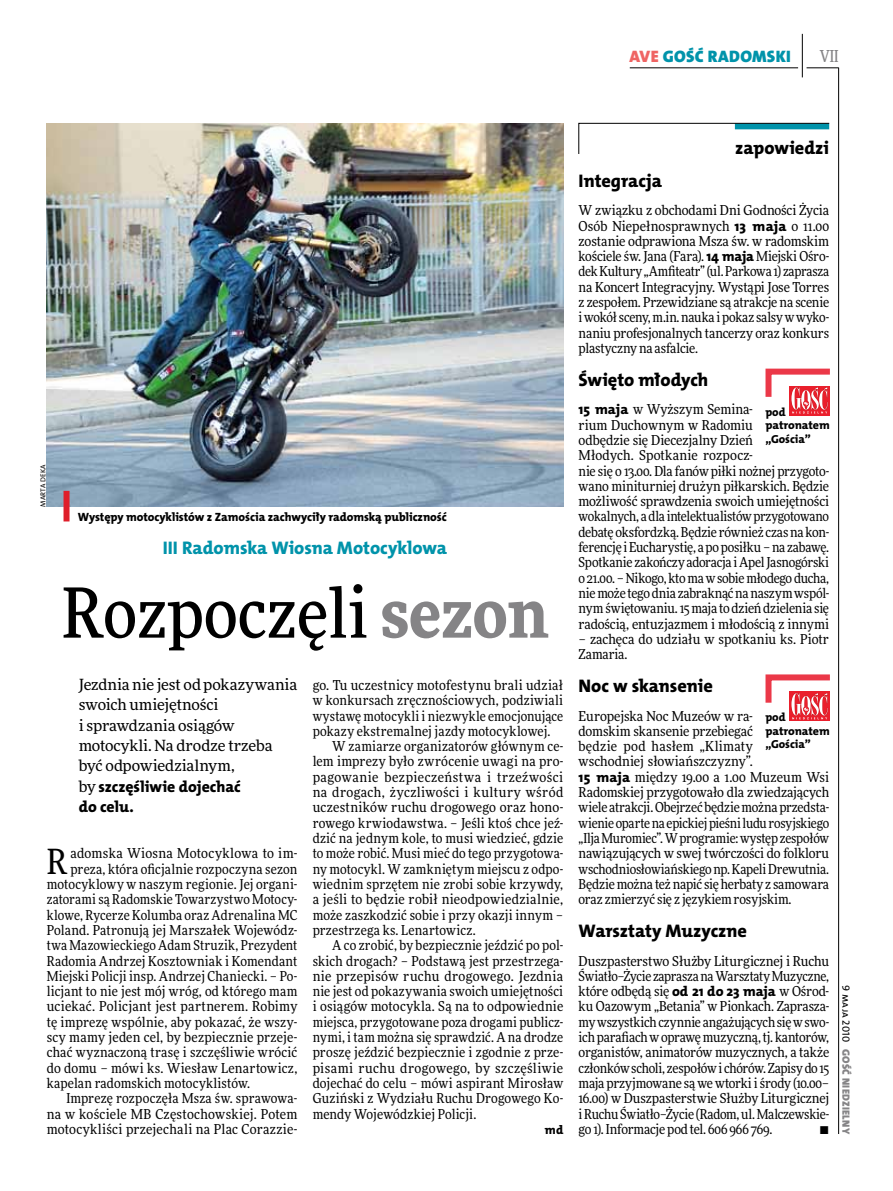
<style>
.page{position:relative;width:893px;height:1191px;background:#fff}
.page>*{position:absolute;margin:0;border:0;box-sizing:border-box;transform-origin:0 0}
.t1{font:500 69px "Freeday Narrow";color:#000}
.t2{font:34.8px "Freeday Narrow News";color:#000}
.t3{font:18.3px "The Mix HP8 Ex Bld";letter-spacing:-.005em;color:#000}
.t4{font:18.3px "The Mix HP8 Ex Bld";letter-spacing:-.005em;color:#0093aa}
.t5{font:16.65px "The Mix HP9 Blk";letter-spacing:.02em;color:#0093aa}
.t6{font:500 16.5px "Freeday Narrow";color:#858486;scale:.9 1}
.t7{font:15.75px/20.4px "The Mix HP8 Ex Bld";letter-spacing:-.005em;color:#000}
.t8{font:15.45px/20.4px "Freeday News";letter-spacing:-.005em;color:#000}
.t9{font:13.65px/15.3px "Freeday Narrow News";letter-spacing:.005em;color:#000}
.t10{font:13.65px "Freeday Narrow News";letter-spacing:.025em;color:#000}
.t11{font:13.65px "Freeday Narrow News";letter-spacing:.035em;color:#000}
.t12{font:13.65px "Freeday Narrow News";letter-spacing:.03em;color:#000}
.t13{font:12.3px "The Mix HP8 Ex Bld";color:#000}
.t14{font:12px "The Mix HP8 Ex Bld";letter-spacing:-.005em;color:#000}
.t15{font:11.7px/13.5px "The Mix HP8 Ex Bld";letter-spacing:-.005em;color:#000}
.t16{font:10.5px "The Mix HP9 Blk";letter-spacing:.025em;color:#858486}
.t17{font:10.5px "The Mix HP5 Plain";color:#000}
.t18{font:7.2px "The Mix HP5 Plain";letter-spacing:.01em;color:#000}
.s1{color:#ef6463}
.s2{font-weight:900;color:#858486}
.s3{font-family:"Freeday News";font-size:15.45px}
.s4{font-family:"The Mix HP8 Ex Bld";font-size:13.95px}
</style>
<div class="page">
<hr style="left:806px;top:68px;width:33px;height:1px;background:#000">
<hr style="left:630px;top:68px;width:168px;height:1px;background:#000">
<hr style="left:838px;top:68px;width:1px;height:1066px;background:#000">
<hr style="left:802px;top:34px;width:1px;height:43px;background:#000">
<svg style="left:578px;top:123px;width:252px;height:31px"></svg>
<svg style="left:789px;top:719px;width:40px;height:2px"></svg>
<svg style="left:765px;top:674px;width:65px;height:45px"></svg>
<svg style="left:789px;top:413px;width:40px;height:2px"></svg>
<svg style="left:765px;top:368px;width:65px;height:45px"></svg>
<img style="left:47px;top:123px;width:516px;height:383px">
<div style="left:64px;top:491px;width:6px;height:30px;background:#df1e2a"></div>
<p class="t5" style="left:629px;top:46px;width:163px"><span class="s1">AVE</span> GOŚĆ RADOMSKI</p>
<p class="t6" style="left:820px;top:46px;width:22px">VII</p>
<p class="t18" style="left:38px;top:506px;width:43px;rotate:-90deg">Marta Deka</p>
<p class="t14" style="left:78px;top:510px;width:370px">Występy motocyklistów z Zamościa zachwyciły radomską publiczność</p>
<h3 class="t4" style="left:163px;top:536px;width:286px">III Radomska Wiosna Motocyklowa</h3>
<h1 class="t1" style="left:62px;top:570px;width:488px">Rozpoczęli <span class="s2">sezon</span></h1>
<p class="t8" style="left:79px;top:674px;width:220px">Jezdnia nie jest od pokazywania swoich umiejętności<br>i sprawdzania osiągów motocykli. Na drodze trzeba być odpowiedzialnym,</p>
<p class="t7" style="left:79px;top:776px;width:164px"><span class="s3">by</span> szczęśliwie dojechać do celu.</p>
<h2 class="t2" style="left:47px;top:840px;width:22px">R</h2>
<p class="t9" style="left:70px;top:845px;width:228px">adomska Wiosna Motocyklowa to im-</p>
<p class="t9" style="left:313px;top:677px;width:252px">go. Tu uczestnicy motofestynu brali udział</p>
<p class="t9" style="left:313px;top:692px;width:252px">w konkursach zręcznościowych, podziwiali</p>
<p class="t9" style="left:313px;top:708px;width:252px">wystawę motocykli i niezwykle emocjonujące</p>
<p class="t9" style="left:313px;top:723px;width:239px">pokazy ekstremalnej jazdy motocyklowej.</p>
<p class="t9" style="left:332px;top:738px;width:233px">W zamiarze organizatorów głównym ce-</p>
<p class="t9" style="left:313px;top:754px;width:252px">lem imprezy było zwrócenie uwagi na pro-</p>
<p class="t11" style="left:313px;top:768px;width:252px">pagowanie bezpieczeństwa i trzeźwości</p>
<p class="t12" style="left:313px;top:784px;width:252px">na drogach, życzliwości i kultury wśród</p>
<p class="t9" style="left:313px;top:799px;width:252px">uczestników ruchu drogowego oraz hono-</p>
<p class="t9" style="left:313px;top:815px;width:252px">rowego krwiodawstwa. – Jeśli ktoś chce jeź-</p>
<p class="t9" style="left:313px;top:830px;width:252px">dzić na jednym kole, to musi wiedzieć, gdzie</p>
<p class="t9" style="left:313px;top:845px;width:252px">to może robić. Musi mieć do tego przygotowa-</p>
<p class="t9" style="left:313px;top:861px;width:252px">ny motocykl. W zamkniętym miejscu z odpo-</p>
<p class="t9" style="left:313px;top:876px;width:252px">wiednim sprzętem nie zrobi sobie krzywdy,</p>
<p class="t9" style="left:313px;top:891px;width:252px">a jeśli to będzie robił nieodpowiedzialnie,</p>
<p class="t9" style="left:313px;top:907px;width:252px">może zaszkodzić sobie i przy okazji innym –</p>
<p class="t9" style="left:313px;top:922px;width:164px">przestrzega ks. Lenartowicz.</p>
<p class="t9" style="left:332px;top:937px;width:233px">A co zrobić, by bezpiecznie jeździć po pol-</p>
<p class="t9" style="left:313px;top:953px;width:252px">skich drogach? – Podstawą jest przestrzega-</p>
<p class="t10" style="left:313px;top:967px;width:252px">nie przepisów ruchu drogowego. Jezdnia</p>
<p class="t9" style="left:313px;top:983px;width:252px">nie jest od pokazywania swoich umiejętności</p>
<p class="t9" style="left:313px;top:998px;width:252px">i osiągów motocykla. Są na to odpowiednie</p>
<p class="t9" style="left:313px;top:1014px;width:252px">miejsca, przygotowane poza drogami publicz-</p>
<p class="t9" style="left:313px;top:1029px;width:252px">nymi, i tam można się sprawdzić. A na drodze</p>
<p class="t9" style="left:313px;top:1044px;width:252px">proszę jeździć bezpiecznie i zgodnie z prze-</p>
<p class="t10" style="left:313px;top:1059px;width:252px">pisami ruchu drogowego, by szczęśliwie</p>
<p class="t9" style="left:313px;top:1075px;width:252px">dojechać do celu – mówi aspirant Mirosław</p>
<p class="t9" style="left:313px;top:1090px;width:252px">Guziński z Wydziału Ruchu Drogowego Ko-</p>
<p class="t9" style="left:313px;top:1106px;width:165px">mendy Wojewódzkiej Policji.</p>
<p class="t13" style="left:545px;top:1122px;width:20px">md</p>
<p class="t9" style="left:70px;top:861px;width:228px">preza, która oficjalnie rozpoczyna sezon</p>
<p class="t9" style="left:47px;top:876px;width:252px">motocyklowy w naszym regionie. Jej organi-</p>
<p class="t9" style="left:47px;top:891px;width:252px">zatorami są Radomskie Towarzystwo Motocy-</p>
<p class="t9" style="left:47px;top:907px;width:252px">klowe, Rycerze Kolumba oraz Adrenalina MC</p>
<p class="t9" style="left:47px;top:922px;width:252px">Poland. Patronują jej Marszałek Wojewódz-</p>
<p class="t9" style="left:47px;top:937px;width:252px">twa Mazowieckiego Adam Struzik, Prezydent</p>
<p class="t9" style="left:47px;top:953px;width:252px">Radomia Andrzej Kosztowniak i Komendant</p>
<p class="t9" style="left:47px;top:968px;width:252px">Miejski Policji insp. Andrzej Chaniecki. – Po-</p>
<p class="t9" style="left:47px;top:983px;width:252px">licjant to nie jest mój wróg, od którego mam</p>
<p class="t9" style="left:47px;top:998px;width:252px">uciekać. Policjant jest partnerem. Robimy</p>
<p class="t9" style="left:47px;top:1014px;width:252px">tę imprezę wspólnie, aby pokazać, że wszy-</p>
<p class="t9" style="left:47px;top:1029px;width:252px">scy mamy jeden cel, by bezpiecznie przeje-</p>
<p class="t9" style="left:47px;top:1044px;width:252px">chać wyznaczoną trasę i szczęśliwie wrócić</p>
<p class="t9" style="left:47px;top:1060px;width:252px">do domu – mówi ks. Wiesław Lenartowicz,</p>
<p class="t9" style="left:47px;top:1075px;width:205px">kapelan radomskich motocyklistów.</p>
<p class="t9" style="left:66px;top:1090px;width:233px">Imprezę rozpoczęła Msza św. sprawowa-</p>
<p class="t9" style="left:47px;top:1106px;width:252px">na w kościele MB Częstochowskiej. Potem</p>
<p class="t9" style="left:47px;top:1121px;width:252px">motocykliści przejechali na Plac Corazzie-</p>
<h3 class="t3" style="left:735px;top:136px;width:95px">zapowiedzi</h3>
<h3 class="t3" style="left:579px;top:169px;width:85px">Integracja</h3>
<p class="t9" style="left:579px;top:202px;width:252px;text-align:justify">W związku z obchodami Dni Godności Życia Osób Niepełnosprawnych <span class="s4">13 maja</span> o 11.00 zostanie odprawiona Msza św. w radomskim kościele św. Jana (Fara). <span class="s4">14 maja</span> Miejski Ośro&shy;dek Kultury „Amfiteatr” (ul. Parkowa 1) zaprasza na Koncert Integracyjny. Wystąpi Jose Torres z zespołem. Przewidziane są atrakcje na scenie i wokół sceny, m.in. nauka i pokaz salsy w wyko&shy;naniu profesjonalnych tancerzy oraz konkurs plastyczny na asfalcie.</p>
<h3 class="t3" style="left:579px;top:368px;width:131px">Święto młodych</h3>
<p class="t9" style="left:579px;top:401px;width:252px"><span class="s4">15 maja</span> w Wyższym Semina-<br>rium Duchownym w Radomiu<br>odbędzie się Diecezjalny Dzień<br>Młodych. Spotkanie rozpocz-<br>nie się o 13.00. Dla fanów piłki nożnej przygoto&shy;wano miniturniej drużyn piłkarskich. Będzie możliwość sprawdzenia swoich umiejętności wokalnych, a dla intelektualistów przygotowano debatę oksfordzką. Będzie również czas na kon&shy;ferencję i Eucharystię, a po posiłku – na zabawę.<br>Spotkanie zakończy adoracja i Apel Jasnogórski o 21.00. – Nikogo, kto ma w sobie młodego ducha, nie może tego dnia zabraknąć na naszym wspól&shy;nym świętowaniu. 15 maja to dzień dzielenia się radością, entuzjazmem i młodością z innymi</p>
<p class="t9" style="left:579px;top:631px;width:252px">– zachęca do udziału w spotkaniu ks. Piotr<br>Zamaria.</p>
<h3 class="t3" style="left:579px;top:674px;width:136px">Noc w skansenie</h3>
<p class="t9" style="left:579px;top:708px;width:252px">Europejska Noc Muzeów w ra-<br>domskim skansenie przebiegać<br>będzie pod hasłem „Klimaty<br>wschodniej słowiańszczyzny”.<br><span class="s4">15 maja</span> między 19.00 a 1.00 Muzeum Wsi Radomskiej przygotowało dla zwiedzających wiele atrakcji. Obejrzeć będzie można przedsta&shy;wienie oparte na epickiej pieśni ludu rosyjskiego „Ilja Muromiec”. W programie: występ zespołów nawiązujących w swej twórczości do folkloru wschodniosłowiańskiego np. Kapeli Drewutnia.<br>Będzie można też napić się herbaty z samowara oraz zmierzyć się z językiem rosyjskim.</p>
<h3 class="t3" style="left:579px;top:919px;width:170px">Warsztaty Muzyczne</h3>
<p class="t9" style="left:579px;top:953px;width:252px;text-align:justify">Duszpasterstwo Służby Liturgicznej i Ruchu Światło–Życie zaprasza na Warsztaty Muzyczne, które odbędą się <span class="s4">od 21 do 23 maja</span> w Ośrod&shy;ku Oazowym „Betania” w Pionkach. Zaprasza&shy;my wszystkich czynnie angażujących się w swo&shy;ich parafiach w oprawę muzyczną, tj. kantorów, organistów, animatorów muzycznych, a także członków scholi, zespołów i chórów. Zapisy do 15 maja przyjmowane są we wtorki i środy (10.00– 16.00) w Duszpasterstwie Służby Liturgicznej i Ruchu Światło–Życie (Radom, ul. Malczewskie&shy;go 1). Informacje pod tel. 606 966 769.</p>
<p class="t15" style="left:765px;top:405px;width:66px">pod patronatem „Gościa”</p>
<p class="t15" style="left:765px;top:711px;width:66px">pod patronatem „Gościa”</p>
<p class="t9" style="left:819px;top:1121px;width:11px">•</p>
<p class="t17" style="left:853px;top:985px;width:58px;rotate:90deg">9 maja 2010</p>
<p class="t16" style="left:853px;top:1049px;width:86px;rotate:90deg">GOŚĆ NIEDZIELNY</p>
</div>
